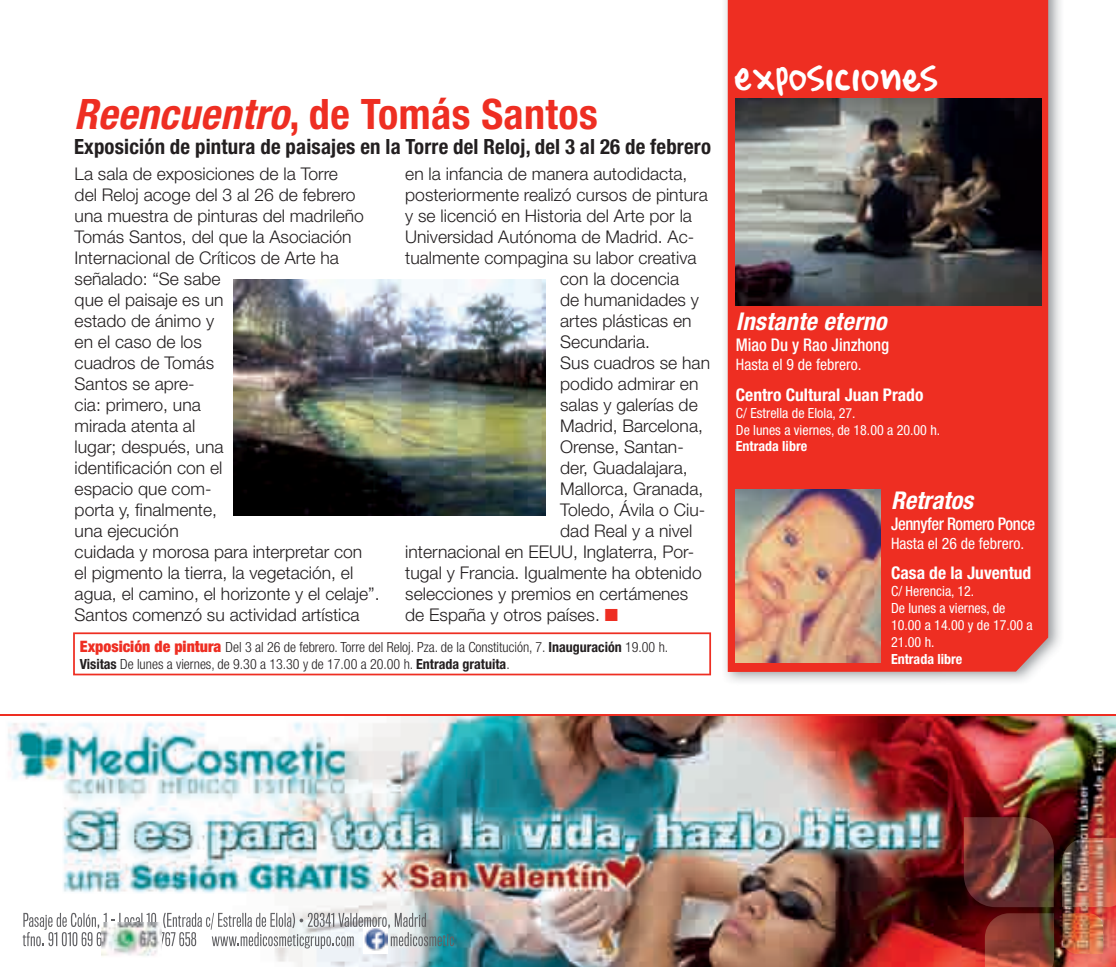
<style>
.page{position:relative;width:1116px;height:967px;background:#fff}
.page>*{position:absolute;margin:0;border:0;box-sizing:border-box;transform-origin:0 0}
.t1{font:700 condensed 42px "Helvetica Neue";letter-spacing:.01em;color:#ee2e22}
.t2{font:35px "Sharpie Stylie";letter-spacing:.02em;color:#fff}
.t3{font:italic 700 condensed 24.5px "Helvetica Neue";letter-spacing:.01em;color:#fff}
.t4{font:700 condensed 21px "Helvetica Neue";letter-spacing:.01em;color:#231f20}
.t5{font:300 17.5px/21px "Helvetica Neue";color:#231f20}
.t6{font:700 condensed 17.5px "Helvetica Neue";color:#fff}
.t7{font:500 condensed 17.5px "Helvetica Neue";letter-spacing:-.025em;color:#fff;scale:.95 1}
.t8{font:500 condensed 17.5px "Helvetica Neue";color:#fff;scale:.95 1}
.t9{font:condensed 15.75px "Helvetica Neue";color:#fff}
.t10{font:300 condensed 14px/16.8px "Helvetica Neue";color:#231f20}
.t11{font:condensed 14px/16.8px "Helvetica Neue";color:#fff}
.t12{font:700 condensed 14px "Helvetica Neue";color:#fff}
.s1{font-style:italic}
.s2{color:#ee2e22}
.s3{font-weight:900;font-size:15.75px;color:#ee2e22}
.s4{font-weight:700}
</style>
<div class="page">
<svg style="left:73px;top:632px;width:638px;height:43px"></svg>
<img style="left:725px;top:0;width:336px;height:682px">
<div style="left:727px;top:0;width:320px;height:672px;background:#ee2e22"></div>
<img style="left:0;top:715px;width:1115px;height:251px">
<img style="left:1061px;top:837px;width:54px;height:70px">
<img style="left:984px;top:913px;width:69px;height:53px">
<img style="left:1062px;top:913px;width:40px;height:40px">
<img style="left:963px;top:817px;width:90px;height:90px">
<img style="left:363px;top:949px;width:24px;height:4px">
<svg style="left:23px;top:912px;width:431px;height:37px"></svg>
<hr style="left:0;top:714px;width:1115px;height:1px;background:#ee2e22">
<img style="left:234px;top:279px;width:311px;height:236px">
<img style="left:735px;top:99px;width:306px;height:207px">
<img style="left:735px;top:489px;width:145px;height:173px">
<svg style="left:1113px;top:960px;width:3px;height:7px"></svg>
<img style="left:101px;top:922px;width:61px;height:44px">
<h1 class="t1" style="left:74px;top:89px;width:525px"><span class="s1">Reencuentro</span>, de tomás Santos</h1>
<p class="t4" style="left:74px;top:134px;width:638px">Exposición de pintura de paisajes en la torre del reloj, del 3 al 26 de febrero</p>
<p class="t5" style="left:75px;top:163px;width:306px">La sala de exposiciones de la Torre<br>del Reloj acoge del 3 al 26 de febrero una muestra de pinturas del madrileño<br>Tomás Santos, del que la Asociación<br>Internacional de Críticos de Arte ha señalado: “Se sabe<br>que el paisaje es un<br>estado de ánimo y<br>en el caso de los<br>cuadros de Tomás<br>Santos se apre-<br>cia: primero, una<br>mirada atenta al<br>lugar; después, una<br>identificación con el<br>espacio que com-<br>porta y, finalmente,<br>una ejecución<br>cuidada y morosa para interpretar con<br>el pigmento la tierra, la vegetación, el agua, el camino, el horizonte y el celaje”.<br>Santos comenzó su actividad artística</p>
<p class="t5" style="left:405px;top:163px;width:284px">en la infancia de manera autodidacta,</p>
<p class="t5" style="left:405px;top:184px;width:304px">posteriormente realizó cursos de pintura</p>
<p class="t5" style="left:405px;top:205px;width:288px">y se licenció en Historia del Arte por la</p>
<p class="t5" style="left:405px;top:226px;width:290px">Universidad Autónoma de Madrid. Ac-</p>
<p class="t5" style="left:405px;top:247px;width:293px">tualmente compagina su labor creativa</p>
<p class="t5" style="left:560px;top:268px;width:120px">con la docencia</p>
<p class="t5" style="left:560px;top:289px;width:140px">de humanidades y</p>
<p class="t5" style="left:560px;top:310px;width:133px">artes plásticas en</p>
<p class="t5" style="left:560px;top:331px;width:91px">Secundaria.</p>
<p class="t5" style="left:560px;top:352px;width:151px">Sus cuadros se han</p>
<p class="t5" style="left:560px;top:373px;width:140px">podido admirar en</p>
<p class="t5" style="left:560px;top:394px;width:139px">salas y galerías de</p>
<p class="t5" style="left:560px;top:415px;width:144px">Madrid, Barcelona,</p>
<p class="t5" style="left:560px;top:436px;width:125px">Orense, Santan-</p>
<p class="t5" style="left:560px;top:457px;width:129px">der, Guadalajara,</p>
<p class="t5" style="left:560px;top:478px;width:144px">Mallorca, Granada,</p>
<p class="t5" style="left:560px;top:499px;width:146px">Toledo, Ávila o Ciu-</p>
<p class="t5" style="left:560px;top:520px;width:133px">dad Real y a nivel</p>
<p class="t5" style="left:405px;top:541px;width:290px">internacional en EEUU, Inglaterra, Por-</p>
<p class="t5" style="left:405px;top:562px;width:298px">tugal y Francia. Igualmente ha obtenido</p>
<p class="t5" style="left:405px;top:583px;width:284px">selecciones y premios en certámenes</p>
<p class="t5" style="left:405px;top:604px;width:214px">de España y otros países. <span class="s2">■</span></p>
<p class="t10" style="left:80px;top:638px;width:590px"><span class="s3">Exposición de pintura</span> Del 3 al 26 de febrero. Torre del Reloj. Pza. de la Constitución, 7. <span class="s4">Inauguración</span> 19.00 h.<br><span class="s4">Visitas</span> De lunes a viernes, de 9.30 a 13.30 y de 17.00 a 20.00 h. <span class="s4">Entrada gratuita</span>.</p>
<h2 class="t2" style="left:734px;top:61px;width:204px">EXPOSICIONES</h2>
<h3 class="t3" style="left:735px;top:306px;width:152px">Instante eterno</h3>
<p class="t8" style="left:735px;top:334px;width:163px">Miao Du y Rao Jinzhong</p>
<p class="t9" style="left:735px;top:355px;width:127px">Hasta el 9 de febrero.</p>
<p class="t6" style="left:735px;top:384px;width:189px">centro cultural Juan Prado</p>
<p class="t11" style="left:735px;top:404px;width:206px">C/ Estrella de Elola, 27.<br>De lunes a viernes, de 18.00 a 20.00 h.</p>
<p class="t12" style="left:735px;top:438px;width:73px">Entrada libre</p>
<h3 class="t3" style="left:890px;top:485px;width:84px">Retratos</h3>
<p class="t7" style="left:890px;top:513px;width:153px">Jennyfer Romero Ponce</p>
<p class="t9" style="left:890px;top:534px;width:135px">Hasta el 26 de febrero.</p>
<p class="t6" style="left:890px;top:562px;width:142px">casa de la Juventud</p>
<p class="t11" style="left:890px;top:582px;width:143px">C/ Herencia, 12.<br>De lunes a viernes, de<br>10.00 a 14.00 y de 17.00 a<br>21.00 h.</p>
<p class="t12" style="left:890px;top:650px;width:73px">Entrada libre</p>
</div>
